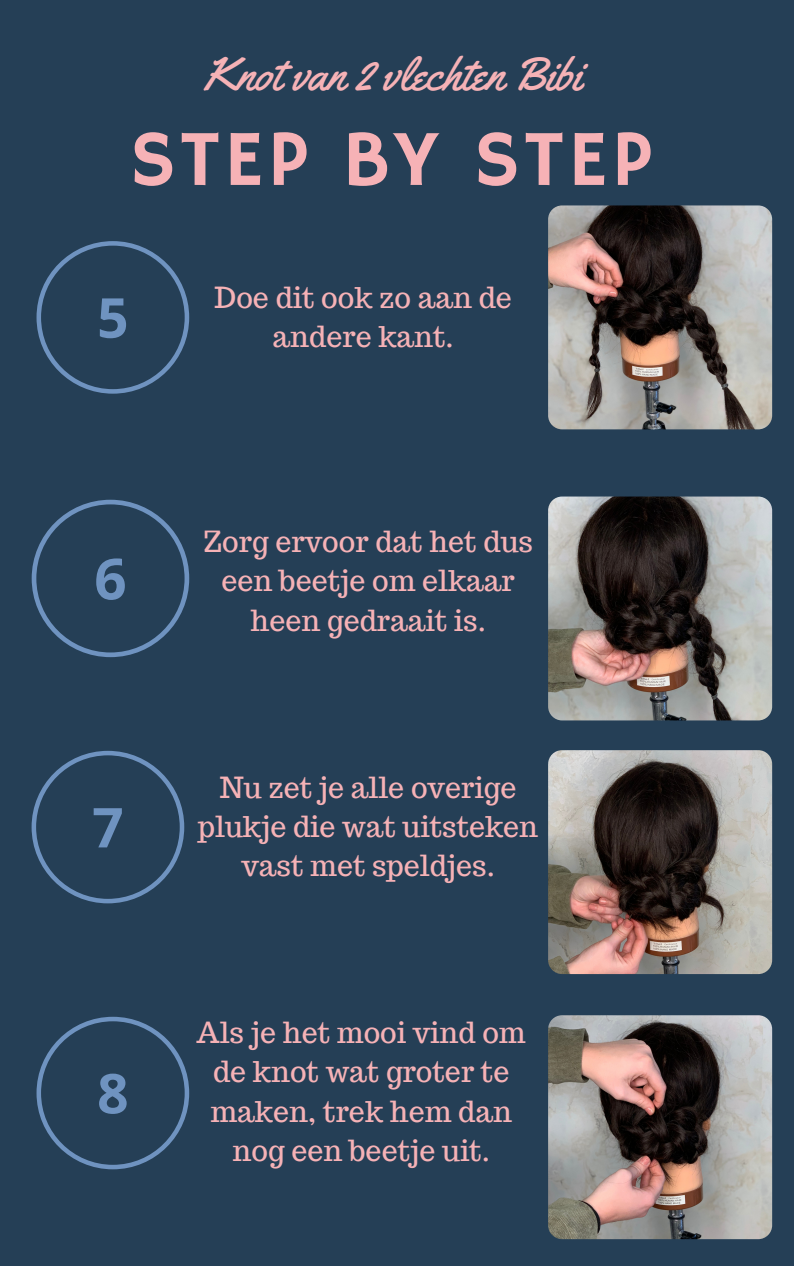
<style>
.page{position:relative;width:794px;height:1266px;background:#fff}
.page>*{position:absolute;margin:0;border:0;box-sizing:border-box;transform-origin:0 0}
.t1{font:79.65px "Hammersmith One";letter-spacing:.05em;color:#f6b2b6}
.t2{font:46.42px "Yellowtail";color:#f6b2b6}
.t3{font:28.5px/39.4px "Trocchi";color:#f6b2b6;text-align:center}
</style>
<div class="page">
<div style="left:0;top:0;width:793px;height:1266px;background:#253f56"></div>
<img style="left:548px;top:205px;width:223px;height:224px;border-radius:14px">
<img style="left:548px;top:496px;width:223px;height:224px;border-radius:14px">
<img style="left:548px;top:750px;width:223px;height:224px;border-radius:14px">
<img style="left:548px;top:1015px;width:223px;height:224px;border-radius:14px">
<svg style="left:36px;top:241px;width:153px;height:153px"></svg>
<svg style="left:32px;top:500px;width:157px;height:157px"></svg>
<svg style="left:32px;top:751px;width:152px;height:152px"></svg>
<svg style="left:36px;top:1016px;width:153px;height:153px"></svg>
<p class="t2" style="left:203px;top:44px;width:379px">Knot van 2 vlechten Bibi</p>
<p class="t1" style="left:130px;top:113px;width:523px">STEP BY STEP</p>
<p class="t3" style="left:214px;top:278px;width:299px">Doe dit ook zo aan de andere kant.</p>
<p class="t3" style="left:203px;top:522px;width:331px">Zorg ervoor dat het dus een beetje om elkaar heen gedraait is.</p>
<p class="t3" style="left:198px;top:767px;width:341px">Nu zet je alle overige plukje die wat uitsteken vast met speldjes.</p>
<p class="t3" style="left:196px;top:1012px;width:330px">Als je het mooi vind om de knot wat groter te maken, trek hem dan nog een beetje uit.</p>
</div>
